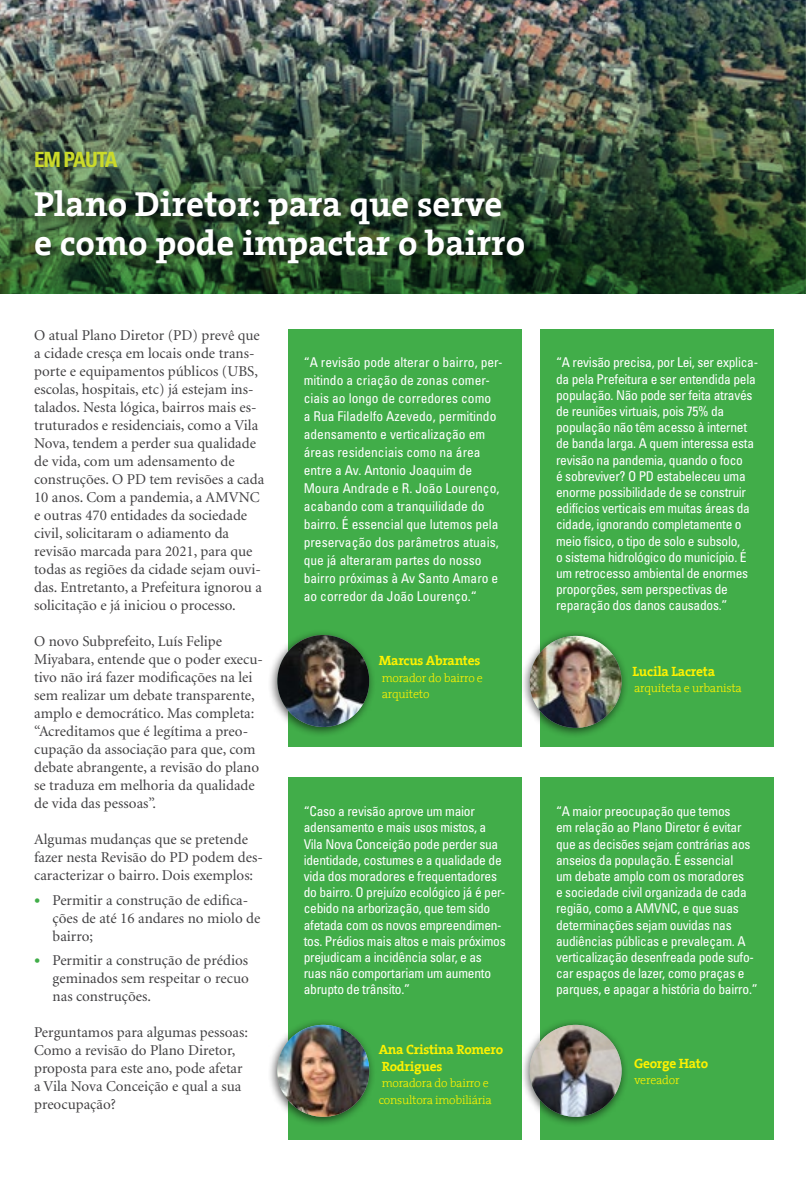
<style>
.page{position:relative;width:808px;height:1191px;background:#fff}
.page>*{position:absolute;margin:0;border:0;box-sizing:border-box;transform-origin:0 0}
.t1{font:700 35.25px/39px "The Serif";color:#fff}
.t2{font:700 condensed 21px "Univers";letter-spacing:-.05em;color:#cbdb2a}
.t3{font:15px/18px "Minion";color:#414042}
.t4{font:condensed 13.5px/16.2px "Univers";letter-spacing:-.02em;color:#fff}
.t5{font:condensed 13.5px/18px "Univers";color:#fff}
.t6{font:700 13.5px/16.5px "The Serif";letter-spacing:-.02em;color:#fff200}
.t7{font:300 12px/16.5px "The Serif";letter-spacing:-.02em;color:#fff200}
.s1{font-family:"The Serif";font-weight:700;color:#41ad49}
</style>
<div class="page">
<img style="left:0;top:0;width:806px;height:293px">
<div style="left:31px;top:186px;width:507px;height:90px;background:#000;opacity:.5"></div>
<div style="left:288px;top:329px;width:234px;height:417px;background:#41ad49"></div>
<div style="left:540px;top:329px;width:234px;height:417px;background:#41ad49"></div>
<div style="left:288px;top:777px;width:234px;height:363px;background:#41ad49"></div>
<div style="left:540px;top:777px;width:234px;height:363px;background:#41ad49"></div>
<div style="left:268px;top:629px;width:108px;height:108px;background:#000;opacity:.6"></div>
<img style="left:277px;top:635px;width:92px;height:92px;border-radius:46px">
<div style="left:521px;top:630px;width:108px;height:108px;background:#000;opacity:.6"></div>
<img style="left:530px;top:636px;width:92px;height:92px;border-radius:46px">
<div style="left:268px;top:1019px;width:108px;height:108px;background:#000;opacity:.6"></div>
<img style="left:277px;top:1024px;width:92px;height:92px;border-radius:46px">
<div style="left:521px;top:1019px;width:108px;height:108px;background:#000;opacity:.6"></div>
<img style="left:530px;top:1024px;width:92px;height:92px;border-radius:46px">
<h2 class="t2" style="left:34px;top:146px;width:85px">EM PAUTA</h2>
<h1 class="t1" style="left:34px;top:184px;width:493px">Plano Diretor: para que serve e como pode impactar o bairro</h1>
<p class="t3" style="left:34px;top:327px;width:232px">O atual Plano Diretor (PD) prevê que a cidade cresça em locais onde trans&shy;porte e equipamentos públicos (UBS, escolas, hospitais, etc) já estejam ins&shy;talados. Nesta lógica, bairros mais es&shy;truturados e residenciais, como a Vila Nova, tendem a perder sua qualidade de vida, com um adensamento de construções. O PD tem revisões a cada 10 anos. Com a pandemia, a AMVNC e outras 470 entidades da sociedade civil, solicitaram o adiamento da revisão marcada para 2021, para que todas as regiões da cidade sejam ouvi&shy;das. Entretanto, a Prefeitura ignorou a solicitação e já iniciou o processo.</p>
<p class="t3" style="left:34px;top:633px;width:230px">O novo Subprefeito, Luís Felipe Miyabara, entende que o poder execu&shy;tivo não irá fazer modificações na lei sem realizar um debate transparente, amplo e democrático. Mas completa: “Acreditamos que é legítima a preo&shy;cupação da associação para que, com debate abrangente, a revisão do plano se traduza em melhoria da qualidade de vida das pessoas”.</p>
<p class="t3" style="left:34px;top:831px;width:230px">Algumas mudanças que se pretende fazer nesta Revisão do PD podem des&shy;caracterizar o bairro. Dois exemplos:</p>
<p class="t3" style="left:53px;top:891px;width:209px;text-indent:-18px"><span class="s1">•</span> Permitir a construção de edifica&shy;ções de até 16 andares no miolo de bairro;</p>
<p class="t3" style="left:53px;top:951px;width:198px;text-align:justify;text-indent:-18px"><span class="s1">•</span> Permitir a construção de prédios geminados sem respeitar o recuo nas construções.</p>
<p class="t3" style="left:34px;top:1023px;width:215px">Perguntamos para algumas pessoas:<br>Como a revisão do Plano Diretor, proposta para este ano, pode afetar a Vila Nova Conceição e qual a sua preocupação?</p>
<p class="t5" style="left:304px;top:353px;width:200px">“A revisão pode alterar o bairro, per&shy;mitindo a criação de zonas comer&shy;ciais ao longo de corredores como<br>a Rua Filadelfo Azevedo, permitindo adensamento e verticalização em áreas residenciais como na área entre a Av. Antonio Joaquim de Moura Andrade e R. João Lourenço, acabando com a tranquilidade do bairro. É essencial que lutemos pela preservação dos parâmetros atuais, que já alteraram partes do nosso bairro próximas à Av Santo Amaro e ao corredor da João Lourenço.“</p>
<p class="t4" style="left:556px;top:354px;width:204px">“A revisão precisa, por Lei, ser explica&shy;da pela Prefeitura e ser entendida pela população. Não pode ser feita através de reuniões virtuais, pois 75% da população não têm acesso à internet de banda larga. A quem interessa esta revisão na pandemia, quando o foco<br>é sobreviver? O PD estabeleceu uma enorme possibilidade de se construir edifícios verticais em muitas áreas da cidade, ignorando completamente o meio físico, o tipo de solo e subsolo,<br>o sistema hidrológico do município. É um retrocesso ambiental de enormes proporções, sem perspectivas de reparação dos danos causados.”</p>
<p class="t6" style="left:379px;top:652px;width:103px">Marcus Abrantes</p>
<p class="t7" style="left:382px;top:669px;width:103px">morador do bairro e arquiteto</p>
<p class="t6" style="left:632px;top:662px;width:84px">Lucila Lacreta</p>
<p class="t7" style="left:634px;top:679px;width:109px">arquiteta e urbanista</p>
<p class="t4" style="left:304px;top:803px;width:203px">“Caso a revisão aprove um maior adensamento e mais usos mistos, a Vila Nova Conceição pode perder sua identidade, costumes e a qualidade de vida dos moradores e frequentadores do bairro. O prejuízo ecológico já é per&shy;cebido na arborização, que tem sido afetada com os novos empreendimen&shy;tos. Prédios mais altos e mais próximos prejudicam a incidência solar, e as ruas não comportariam um aumento abrupto de trânsito.”</p>
<p class="t4" style="left:556px;top:803px;width:203px">“A maior preocupação que temos<br>em relação ao Plano Diretor é evitar que as decisões sejam contrárias aos anseios da população. É essencial<br>um debate amplo com os moradores<br>e sociedade civil organizada de cada região, como a AMVNC, e que suas determinações sejam ouvidas nas audiências públicas e prevaleçam. A verticalização desenfreada pode sufo&shy;car espaços de lazer, como praças e parques, e apagar a história do bairro.”</p>
<p class="t6" style="left:379px;top:1041px;width:126px">Ana Cristina Romero<br>Rodrigues</p>
<p class="t7" style="left:379px;top:1074px;width:115px">moradora do bairro e consultora imobiliária</p>
<p class="t6" style="left:634px;top:1054px;width:76px">George Hato</p>
<p class="t7" style="left:634px;top:1071px;width:47px">vereador</p>
</div>
